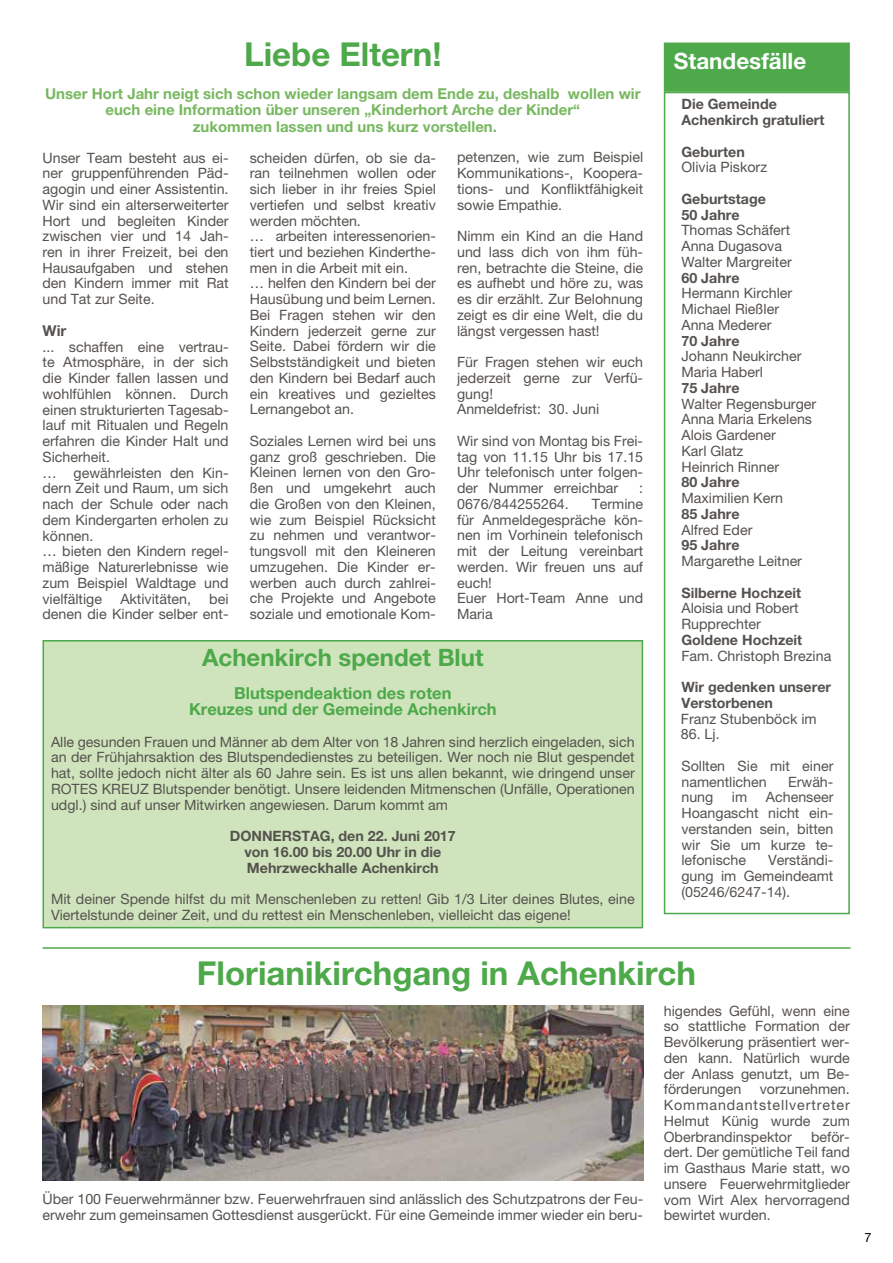
<style>
.page{position:relative;width:893px;height:1263px;background:#fff}
.page>*{position:absolute;margin:0;border:0;box-sizing:border-box;transform-origin:0 0}
.t1{font:700 33px "Helvetica Neue LT Pro";color:#4da94a}
.t2{font:700 24px "Helvetica Neue LT Pro";color:#4da94a}
.t3{font:700 22.5px "Helvetica Neue LT Pro";color:#fff}
.t4{font:700 16.5px/16.5px "Helvetica Neue LT Pro";color:#4da94a;text-align:center}
.t5{font:700 15px/16.5px "Helvetica Neue LT Pro";color:#77b85f;text-align:center}
.t6{font:700 15px "Helvetica Neue LT Pro";color:#55524e}
.t7{font:14.25px/15.8px "Helvetica Neue LT Pro";color:#55524e}
.t8{font:700 14.25px/15.8px "Helvetica Neue LT Pro";color:#55524e}
.t9{font:12.75px "Helvetica Neue LT Pro";color:#000}
</style>
<div class="page">
<div style="left:664px;top:92px;width:186px;height:822px;border:2px solid #4da94a"></div>
<div style="left:664px;top:43px;width:185px;height:48px;background:#4da94a"></div>
<div style="left:664px;top:43px;width:186px;height:49px;border:2px solid #4da94a"></div>
<div style="left:43px;top:640px;width:600px;height:288px;background:#cfe4bc;border:2px solid #4da94a"></div>
<img style="left:43px;top:1005px;width:600px;height:176px">
<hr style="left:43px;top:947px;width:807px;height:2px;background:#4da94a">
<h1 class="t1" style="left:244px;top:34px;width:199px">Liebe Eltern!</h1>
<p class="t5" style="left:45px;top:85px;width:597px">Unser Hort Jahr neigt sich schon wieder langsam dem Ende zu, deshalb wollen wir euch eine Information über unseren „Kinderhort Arche der Kinder“<br>zukommen lassen und uns kurz vorstellen.</p>
<p class="t7" style="left:250px;top:149px;width:188px">scheiden dürfen, ob sie da&shy;ran teilnehmen wollen oder sich lieber in ihr freies Spiel vertiefen und selbst kreativ werden möchten.<br>… arbeiten interessenorien&shy;tiert und beziehen Kinderthe&shy;men in die Arbeit mit ein.<br>… helfen den Kindern bei der<br>Hausübung und beim Lernen.<br>Bei Fragen stehen wir den<br>Kindern jederzeit gerne zur<br>Seite. Dabei fördern wir die<br>Selbstständigkeit und bieten den Kindern bei Bedarf auch ein kreatives und gezieltes<br>Lernangebot an.</p>
<p class="t7" style="left:250px;top:433px;width:188px;text-align:justify">Soziales Lernen wird bei uns ganz groß geschrieben. Die Kleinen lernen von den Gro&shy;ßen und umgekehrt auch die Großen von den Kleinen, wie zum Beispiel Rücksicht zu nehmen und verantwor&shy;tungsvoll mit den Kleineren umzugehen. Die Kinder er&shy;werben auch durch zahlrei&shy;che Projekte und Angebote soziale und emotionale Kom-</p>
<p class="t7" style="left:457px;top:149px;width:188px;text-align:justify">petenzen, wie zum Beispiel Kommunikations-, Koopera&shy;tions- und Konfliktfähigkeit sowie Empathie.</p>
<p class="t7" style="left:457px;top:228px;width:188px;text-align:justify">Nimm ein Kind an die Hand und lass dich von ihm füh&shy;ren, betrachte die Steine, die es aufhebt und höre zu, was es dir erzählt. Zur Belohnung zeigt es dir eine Welt, die du längst vergessen hast!</p>
<p class="t7" style="left:457px;top:354px;width:188px">Für Fragen stehen wir euch jederzeit gerne zur Verfü&shy;gung!<br>Anmeldefrist: 30. Juni</p>
<p class="t7" style="left:457px;top:433px;width:188px;text-align:justify">Wir sind von Montag bis Frei&shy;tag von 11.15 Uhr bis 17.15<br>Uhr telefonisch unter folgen&shy;der Nummer erreichbar</p>
<p class="t7" style="left:43px;top:149px;width:188px;text-align:justify">Unser Team besteht aus ei&shy;ner gruppenführenden Päd&shy;agogin und einer Assistentin.<br>Wir sind ein alterserweiterter Hort und begleiten Kinder zwischen vier und 14 Jah&shy;ren in ihrer Freizeit, bei den Hausaufgaben und stehen den Kindern immer mit Rat und Tat zur Seite.</p>
<p class="t6" style="left:43px;top:321px;width:25px">Wir</p>
<p class="t7" style="left:43px;top:338px;width:188px">... schaffen eine vertrau&shy;te Atmosphäre, in der sich die Kinder fallen lassen und wohlfühlen können. Durch einen strukturierten Tagesab&shy;lauf mit Ritualen und Regeln erfahren die Kinder Halt und<br>Sicherheit.<br>… gewährleisten den Kin&shy;dern Zeit und Raum, um sich nach der Schule oder nach dem Kindergarten erholen zu können.<br>… bieten den Kindern regel&shy;mäßige Naturerlebnisse wie zum Beispiel Waldtage und vielfältige</p>
<p class="t7" style="left:639px;top:480px;width:5px">:</p>
<p class="t7" style="left:457px;top:496px;width:113px">0676/844255264.</p>
<p class="t7" style="left:457px;top:496px;width:188px;text-indent:135px">Termine für Anmeldegespräche kön&shy;nen im Vorhinein telefonisch mit der Leitung vereinbart werden. Wir freuen uns auf euch!<br>Euer Hort-Team Anne und<br>Maria</p>
<p class="t7" style="left:43px;top:590px;width:188px;text-align:right">bei<br>denen die Kinder selber ent-</p>
<p class="t7" style="left:120px;top:590px;width:72px">Aktivitäten,</p>
<h2 class="t2" style="left:202px;top:642px;width:283px">Achenkirch spendet Blut</h2>
<p class="t4" style="left:189px;top:684px;width:309px">Blutspendeaktion des roten<br>Kreuzes und der Gemeinde Achenkirch</p>
<p class="t7" style="left:51px;top:733px;width:585px;text-align:justify">Alle gesunden Frauen und Männer ab dem Alter von 18 Jahren sind herzlich eingeladen, sich an der Frühjahrsaktion des Blutspendedienstes zu beteiligen. Wer noch nie Blut gespendet hat, sollte jedoch nicht älter als 60 Jahre sein. Es ist uns allen bekannt, wie dringend unser ROTES KREUZ Blutspender benötigt. Unsere leidenden Mitmenschen (Unfälle, Operationen udgl.) sind auf unser Mitwirken angewiesen. Darum kommt am</p>
<p class="t8" style="left:230px;top:828px;width:227px;text-align:center">DONNERSTAG, den 22. Juni 2017 von 16.00 bis 20.00 Uhr in die<br>Mehrzweckhalle Achenkirch</p>
<p class="t7" style="left:51px;top:891px;width:585px">Mit deiner Spende hilfst du mit Menschenleben zu retten! Gib 1/3 Liter deines Blutes, eine<br>Viertelstunde deiner Zeit, und du rettest ein Menschenleben, vielleicht das eigene!</p>
<h3 class="t3" style="left:674px;top:47px;width:134px">Standesfälle</h3>
<p class="t8" style="left:681px;top:96px;width:144px">Die Gemeinde<br>Achenkirch gratuliert</p>
<p class="t8" style="left:681px;top:143px;width:65px">Geburten</p>
<p class="t7" style="left:681px;top:159px;width:87px">Olivia Piskorz</p>
<p class="t8" style="left:681px;top:191px;width:86px">Geburtstage<br>50 Jahre</p>
<p class="t7" style="left:681px;top:222px;width:112px">Thomas Schäfert<br>Anna Dugasova<br>Walter Margreiter</p>
<p class="t8" style="left:681px;top:269px;width:60px">60 Jahre</p>
<p class="t7" style="left:681px;top:285px;width:112px">Hermann Kirchler<br>Michael Rießler<br>Anna Mederer</p>
<p class="t8" style="left:681px;top:332px;width:60px">70 Jahre</p>
<p class="t7" style="left:681px;top:348px;width:122px">Johann Neukircher<br>Maria Haberl</p>
<p class="t8" style="left:681px;top:380px;width:60px">75 Jahre</p>
<p class="t7" style="left:681px;top:395px;width:136px">Walter Regensburger<br>Anna Maria Erkelens<br>Alois Gardener<br>Karl Glatz<br>Heinrich Rinner</p>
<p class="t8" style="left:681px;top:474px;width:60px">80 Jahre</p>
<p class="t7" style="left:681px;top:490px;width:103px">Maximilien Kern</p>
<p class="t8" style="left:681px;top:506px;width:60px">85 Jahre</p>
<p class="t7" style="left:681px;top:521px;width:72px">Alfred Eder</p>
<p class="t8" style="left:681px;top:537px;width:60px">95 Jahre</p>
<p class="t7" style="left:681px;top:553px;width:122px">Margarethe Leitner</p>
<p class="t8" style="left:681px;top:584px;width:121px">Silberne Hochzeit</p>
<p class="t7" style="left:681px;top:600px;width:119px">Aloisia und Robert<br>Rupprechter</p>
<p class="t8" style="left:681px;top:632px;width:122px">Goldene Hochzeit</p>
<p class="t7" style="left:681px;top:647px;width:151px">Fam. Christoph Brezina</p>
<p class="t8" style="left:681px;top:679px;width:151px">Wir gedenken unserer<br>Verstorbenen</p>
<p class="t7" style="left:681px;top:710px;width:137px">Franz Stubenböck im</p>
<p class="t7" style="left:681px;top:726px;width:40px">86. Lj.</p>
<p class="t7" style="left:681px;top:758px;width:154px">Sollten Sie mit einer namentlichen</p>
<p class="t7" style="left:788px;top:773px;width:47px">Erwäh-</p>
<p class="t7" style="left:681px;top:789px;width:154px;text-align:justify;text-indent:84px">Achenseer Hoangascht nicht ein&shy;verstanden sein, bitten wir Sie um kurze te&shy;lefonische</p>
<p class="t7" style="left:681px;top:789px;width:33px">nung</p>
<p class="t7" style="left:732px;top:789px;width:17px">im</p>
<p class="t7" style="left:681px;top:852px;width:154px;text-align:justify;text-indent:87px">Verständi&shy;gung im Gemeindeamt (05246/6247-14).</p>
<h1 class="t1" style="left:197px;top:953px;width:501px">Florianikirchgang in Achenkirch</h1>
<p class="t7" style="left:43px;top:1191px;width:602px">Über 100 Feuerwehrmänner bzw. Feuerwehrfrauen sind anlässlich des Schutzpatrons der Feu&shy;erwehr zum gemeinsamen Gottesdienst ausgerückt. Für eine Gemeinde immer wieder ein beru-</p>
<p class="t7" style="left:664px;top:1002px;width:188px;text-align:justify">higendes Gefühl, wenn eine so stattliche Formation der Bevölkerung präsentiert wer&shy;den kann. Natürlich wurde der Anlass genutzt, um Be&shy;förderungen</p>
<p class="t7" style="left:664px;top:1081px;width:188px;text-align:justify;text-indent:96px">vorzunehmen.<br>Kommandantstellvertreter Helmut Künig wurde zum Oberbrandinspektor</p>
<p class="t7" style="left:664px;top:1128px;width:188px;text-align:justify;text-indent:147px">beför&shy;dert. Der gemütliche Teil fand im Gasthaus Marie statt, wo unsere Feuerwehrmitglieder vom Wirt Alex hervorragend bewirtet wurden.</p>
<p class="t9" style="left:865px;top:1229px;width:9px">7</p>
</div>
